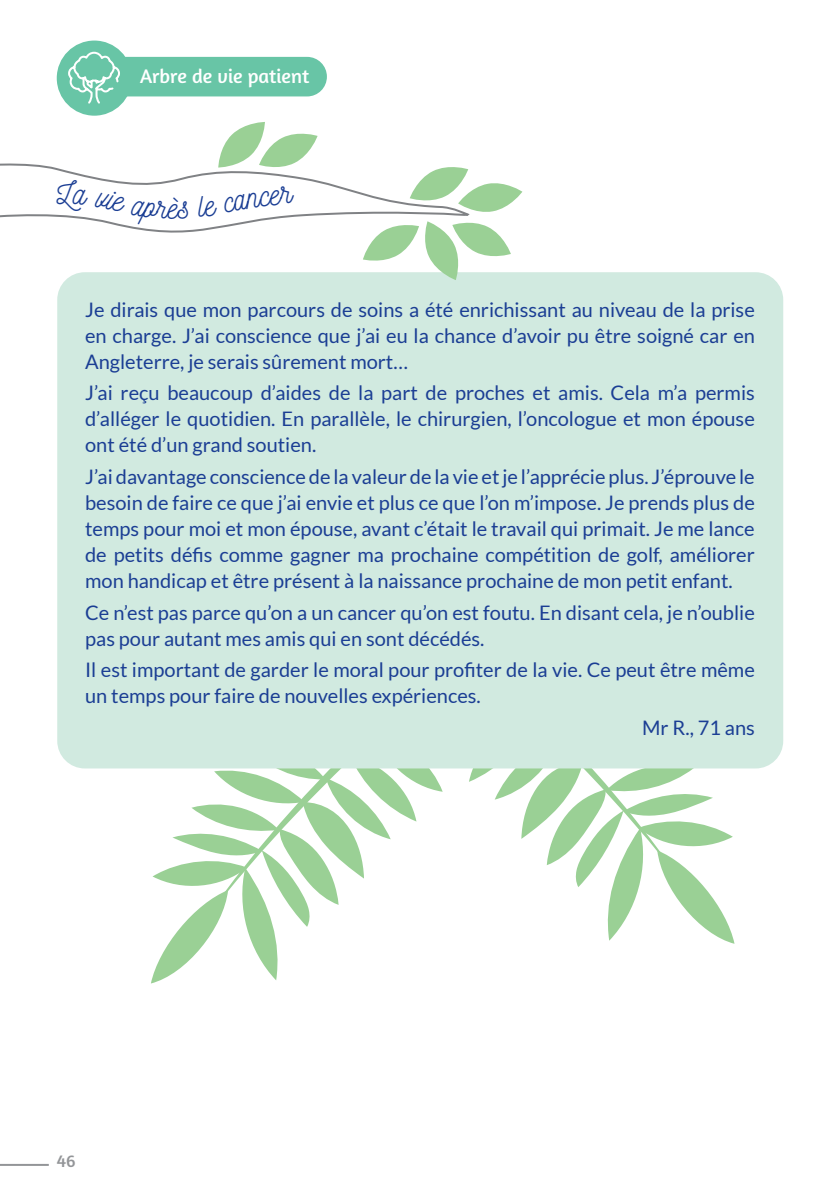
<style>
.page{position:relative;width:840px;height:1191px;background:#fff}
.page>*{position:absolute;margin:0;border:0;box-sizing:border-box;transform-origin:0 0}
.t1{font:20px/26px "Lato";color:#1b3e94;text-align:justify}
.t2{font:20px "Amaranth";color:#fff}
.t3{font:18px "Amaranth";color:#939598}
</style>
<div class="page">
<hr style="left:0;top:1163px;width:49px;height:2px;background:#939598">
<svg style="left:151px;top:768px;width:583px;height:215px"></svg>
<div style="left:57px;top:272px;width:725px;height:496px;background:#d1eae0;border-radius:28px"></div>
<svg style="left:0;top:163px;width:362px;height:157px"></svg>
<svg style="left:218px;top:122px;width:99px;height:49px"></svg>
<svg style="left:362px;top:167px;width:160px;height:113px"></svg>
<div style="left:94px;top:57px;width:233px;height:39px;background:#68c5a6;border-radius:20px"></div>
<div style="left:57px;top:41px;width:75px;height:75px;background:#68c5a6;border-radius:50%"></div>
<svg style="left:67px;top:51px;width:54px;height:58px"></svg>
<svg style="left:56px;top:179px;width:132px;height:47px"></svg>
<svg style="left:196px;top:185px;width:98px;height:32px"></svg>
<p class="t2" style="left:140px;top:68px;width:171px">Arbre de vie patient</p>
<p class="t1" style="left:85px;top:296px;width:671px">Je dirais que mon parcours de soins a été enrichissant au niveau de la prise en charge. J’ai conscience que j’ai eu la chance d’avoir pu être soigné car en Angleterre, je serais sûrement mort…</p>
<p class="t1" style="left:85px;top:380px;width:670px">J’ai reçu beaucoup d’aides de la part de proches et amis. Cela m’a permis d’alléger le quotidien. En parallèle, le chirurgien, l’oncologue et mon épouse ont été d’un grand soutien.</p>
<p class="t1" style="left:85px;top:464px;width:670px">J’ai davantage conscience de la valeur de la vie et je l’apprécie plus. J’éprouve le besoin de faire ce que j’ai envie et plus ce que l’on m’impose. Je prends plus de temps pour moi et mon épouse, avant c’était le travail qui primait. Je me lance de petits défis comme gagner ma prochaine compétition de golf, améliorer mon handicap et être présent à la naissance prochaine de mon petit enfant.</p>
<p class="t1" style="left:85px;top:599px;width:671px">Ce n’est pas parce qu’on a un cancer qu’on est foutu. En disant cela, je n’oublie pas pour autant mes amis qui en sont décédés.</p>
<p class="t1" style="left:85px;top:657px;width:670px">Il est important de garder le moral pour profiter de la vie. Ce peut être même un temps pour faire de nouvelles expériences.</p>
<p class="t1" style="left:641px;top:715px;width:114px">Mr R., 71 ans</p>
<p class="t3" style="left:57px;top:1152px;width:20px">46</p>
</div>
